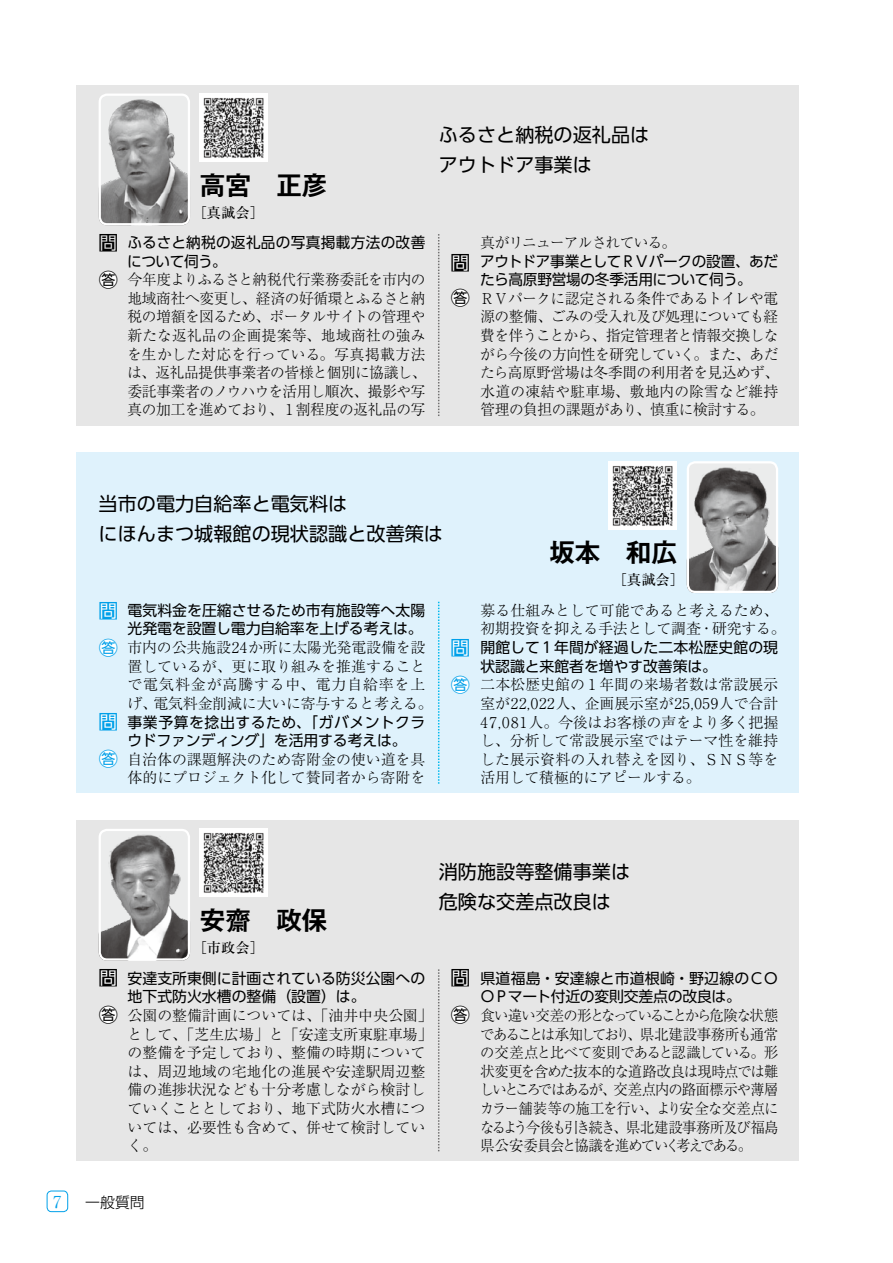
<style>
.page{position:relative;width:893px;height:1263px;background:#fff}
.page>*{position:absolute;margin:0;border:0;box-sizing:border-box;transform-origin:0 0}
.t1{font:700 25.5px "Gothic MB101 Pro De";color:#000}
.t2{font:19.2px/30px "UD Shin Go Pro";color:#000}
.t3{font:19.2px/36.6px "UD Shin Go Pr 6";color:#000}
.t4{font:19.2px "UD Shin Go Pr 6";color:#00a0e9}
.t5{font:300 16.5px "Ryumin Pr 6";color:#00a0e9}
.t6{font:300 14.85px/18.6px "Ryumin Pr 6";letter-spacing:-.005em;color:#000;text-align:justify}
.t7{font:14.85px/18.6px "UD Shin Go Pro";letter-spacing:-.005em;color:#000}
.t8{font:300 14.85px/18.6px "Ryumin Pr 6";letter-spacing:-.085em;color:#000;scale:.96 1}
.t9{font:300 14.85px/18.6px "Ryumin Pr 6";letter-spacing:-.045em;color:#000;text-align:right;scale:.96 1}
.t10{font:14.85px/18.6px "UD Shin Go Pro";letter-spacing:-.025em;color:#000}
.t11{font:14.85px/18.6px "UD Shin Go Pro";letter-spacing:.015em;color:#000}
.t12{font:14.85px/18.6px "UD Shin Go Pro";letter-spacing:.02em;color:#000}
.t13{font:300 14.85px "Ryumin Pr 6";letter-spacing:-.035em;color:#000;scale:.96 1}
.t14{font:300 14.85px "Ryumin Pr 6";letter-spacing:-.055em;color:#000;scale:.96 1}
.t15{font:300 14.85px "Ryumin Pr 6";letter-spacing:.065em;color:#000}
.t16{font:300 14.85px "Ryumin Pr 6";letter-spacing:-.05em;color:#000}
.t17{font:300 14.85px "Ryumin Pr 6";letter-spacing:-.16em;color:#000;scale:.96 1}
.t18{font:300 14.85px "Shin Go Pr 6 N";color:#000}
.t19{font:500 14.25px "Ryumin Pr 6";color:#000}
</style>
<div class="page">
<div style="left:77px;top:85px;width:722px;height:340px;background:#e6e6e6"></div>
<div style="left:77px;top:820px;width:722px;height:340px;background:#e6e6e6"></div>
<div style="left:77px;top:453px;width:722px;height:340px;background:#dff2fc"></div>
<div style="left:47px;top:1191px;width:21px;height:21px;border:1px solid #00a0e9;border-radius:4px"></div>
<img style="left:99px;top:94px;width:91px;height:131px">
<div style="left:99px;top:94px;width:91px;height:131px;border:2px solid #fff;border-radius:7px"></div>
<img style="left:687px;top:464px;width:91px;height:129px">
<div style="left:687px;top:461px;width:91px;height:132px;border:2px solid #fff;border-radius:7px"></div>
<svg style="left:438px;top:602px;width:1px;height:182px"></svg>
<svg style="left:438px;top:234px;width:1px;height:182px"></svg>
<div style="left:100px;top:602px;width:17px;height:16px;background:#fff"></div>
<div style="left:100px;top:713px;width:17px;height:17px;background:#fff"></div>
<div style="left:452px;top:639px;width:17px;height:17px;background:#fff"></div>
<div style="left:100px;top:638px;width:17px;height:18px;background:#fff;border-radius:50%"></div>
<div style="left:100px;top:750px;width:17px;height:17px;background:#fff;border-radius:50%"></div>
<div style="left:452px;top:677px;width:17px;height:17px;background:#fff;border-radius:50%"></div>
<div style="left:452px;top:254px;width:17px;height:17px;background:#fff"></div>
<div style="left:452px;top:970px;width:17px;height:16px;background:#fff"></div>
<img style="left:200px;top:94px;width:68px;height:68px">
<img style="left:608px;top:461px;width:68px;height:68px">
<img style="left:99px;top:832px;width:91px;height:126px">
<div style="left:99px;top:829px;width:91px;height:132px;border:2px solid #fff;border-radius:7px"></div>
<img style="left:200px;top:829px;width:68px;height:68px">
<div style="left:100px;top:970px;width:17px;height:16px;background:#fff"></div>
<div style="left:100px;top:1006px;width:17px;height:17px;background:#fff;border-radius:50%"></div>
<svg style="left:438px;top:969px;width:1px;height:182px"></svg>
<div style="left:452px;top:289px;width:17px;height:18px;background:#fff;border-radius:50%"></div>
<div style="left:452px;top:1006px;width:17px;height:17px;background:#fff;border-radius:50%"></div>
<div style="left:100px;top:271px;width:17px;height:17px;background:#fff;border-radius:50%"></div>
<p class="t3" style="left:99px;top:223px;width:21px">問</p>
<p class="t3" style="left:99px;top:261px;width:21px">答</p>
<h1 class="t1" style="left:200px;top:164px;width:129px">高宮　正彦</h1>
<p class="t19" style="left:193px;top:201px;width:73px">［真誠会[</p>
<p class="t12" style="left:127px;top:233px;width:300px">ふるさと納税の返礼品の写真掲載方法の改善について伺う。</p>
<p class="t6" style="left:127px;top:269px;width:301px">今年度よりふるさと納税代行業務委託を市内の地域商社へ変更し、経済の好循環とふるさと納税の増額を図るため、ポータルサイトの管理や新たな返礼品の企画提案等、地域商社の強みを生かした対応を行っている。写真掲載方法は、返礼品提供事業者の皆様と個別に協議し、委託事業者のノウハウを活用し順次、撮影や写真の加工を進めており、１割程度の返礼品の写</p>
<p class="t2" style="left:439px;top:119px;width:212px">ふるさと納税の返礼品はアウトドア事業は</p>
<p class="t3" style="left:451px;top:244px;width:21px">問</p>
<p class="t3" style="left:451px;top:279px;width:21px">答</p>
<p class="t16" style="left:480px;top:231px;width:197px">真がリニューアルされている。</p>
<p class="t10" style="left:480px;top:251px;width:299px">アウトドア事業としてＲＶパークの設置、あだたら高原野営場の冬季活用について伺う。</p>
<p class="t6" style="left:480px;top:288px;width:301px">ＲＶパークに認定される条件であるトイレや電源の整備、ごみの受入れ及び処理についても経費を伴うことから、指定管理者と情報交換しながら今後の方向性を研究していく。また、あだたら高原野営場は冬季間の利用者を見込めず、水道の凍結や駐車場、敷地内の除雪など維持管理の負担の課題があり、慎重に検討する。</p>
<p class="t2" style="left:99px;top:489px;width:346px">当市の電力自給率と電気料は<br>にほんまつ城報館の現状認識と改善策は</p>
<p class="t4" style="left:99px;top:595px;width:21px">問</p>
<p class="t4" style="left:99px;top:632px;width:21px">答</p>
<p class="t4" style="left:99px;top:706px;width:21px">問</p>
<p class="t4" style="left:99px;top:743px;width:21px">答</p>
<p class="t7" style="left:128px;top:600px;width:299px">電気料金を圧縮させるため市有施設等へ太陽光発電を設置し電力自給率を上げる考えは。</p>
<p class="t6" style="left:128px;top:637px;width:299px">市内の公共施設24か所に太陽光発電設備を設</p>
<p class="t6" style="left:127px;top:656px;width:299px">置しているが、更に取り組みを推進すること</p>
<p class="t15" style="left:127px;top:673px;width:299px">で電気料金が高騰する中、電力自給率を上</p>
<p class="t6" style="left:153px;top:693px;width:281px">電気料金削減に大いに寄与すると考える。</p>
<p class="t6" style="left:127px;top:693px;width:31px">げ、</p>
<p class="t11" style="left:127px;top:712px;width:299px">事業予算を捻出するため、「ガバメントクラウドファンディング」を活用する考えは。</p>
<p class="t6" style="left:127px;top:749px;width:299px">自治体の課題解決のため寄附金の使い道を具体的にプロジェクト化して賛同者から寄附を</p>
<p class="t4" style="left:451px;top:632px;width:21px">問</p>
<p class="t4" style="left:451px;top:669px;width:21px">答</p>
<h1 class="t1" style="left:549px;top:531px;width:129px">坂本　和広</h1>
<p class="t19" style="left:613px;top:569px;width:73px">［真誠会[</p>
<p class="t6" style="left:480px;top:600px;width:307px">募る仕組みとして可能であると考えるため、初期投資を抑える手法として調査・研究する。</p>
<p class="t7" style="left:480px;top:638px;width:299px">開館して１年間が経過した二本松歴史館の現状認識と来館者を増やす改善策は。</p>
<p class="t6" style="left:480px;top:674px;width:300px">二本松歴史館の１年間の来場者数は常設展示室が22,022人、企画展示室が25,059人で合計47,081人。今後はお客様の声をより多く把握し、分析して常設展示室ではテーマ性を維持した展示資料の入れ替えを図り、ＳＮＳ等を活用して積極的にアピールする。</p>
<p class="t5" style="left:53px;top:1188px;width:10px">7</p>
<p class="t3" style="left:99px;top:959px;width:21px">問答</p>
<h1 class="t1" style="left:200px;top:899px;width:129px">安齋　政保</h1>
<p class="t19" style="left:193px;top:936px;width:73px">［市政会[</p>
<p class="t7" style="left:128px;top:968px;width:299px">安達支所東側に計画されている防災公園への地下式防火水槽の整備（設置）は。</p>
<p class="t6" style="left:128px;top:1005px;width:307px;text-align:left">公園の整備計画については、「油井中央公園「として、「芝生広場」と「安達支所東駐車場「の整備を予定しており、整備の時期については、周辺地域の宅地化の進展や安達駅周辺整備の進捗状況なども十分考慮しながら検討していくこととしており、地下式防火水槽については、必要性も含めて、併せて検討していく。</p>
<p class="t2" style="left:439px;top:856px;width:193px">消防施設等整備事業は危険な交差点改良は</p>
<p class="t3" style="left:451px;top:959px;width:21px">問</p>
<p class="t3" style="left:451px;top:996px;width:21px">答</p>
<p class="t7" style="left:480px;top:968px;width:300px">県道福島・安達線と市道根崎・野辺線のＣＯ<br>ＯＰマート付近の変則交差点の改良は。</p>
<p class="t9" style="left:480px;top:1005px;width:312px">食い違い交差の形となっていることから危険な状態、県北建設事務所も通常</p>
<p class="t17" style="left:480px;top:1022px;width:158px">であることは承知しており</p>
<p class="t13" style="left:480px;top:1041px;width:312px">の交差点と比べて変則であると認識している。形</p>
<p class="t14" style="left:480px;top:1059px;width:312px">状変更を含めた抜本的な道路改良は現時点では難</p>
<p class="t9" style="left:613px;top:1079px;width:173px">交差点内の路面標示や薄層</p>
<p class="t8" style="left:480px;top:1079px;width:313px">しいところではあるが、<br>カラー舗装等の施工を行い、より安全な交差点になるよう今後も引き続き、県北建設事務所及び福島県公安委員会と協議を進めていく考えである。</p>
<p class="t18" style="left:85px;top:1190px;width:61px">一般質問</p>
</div>
